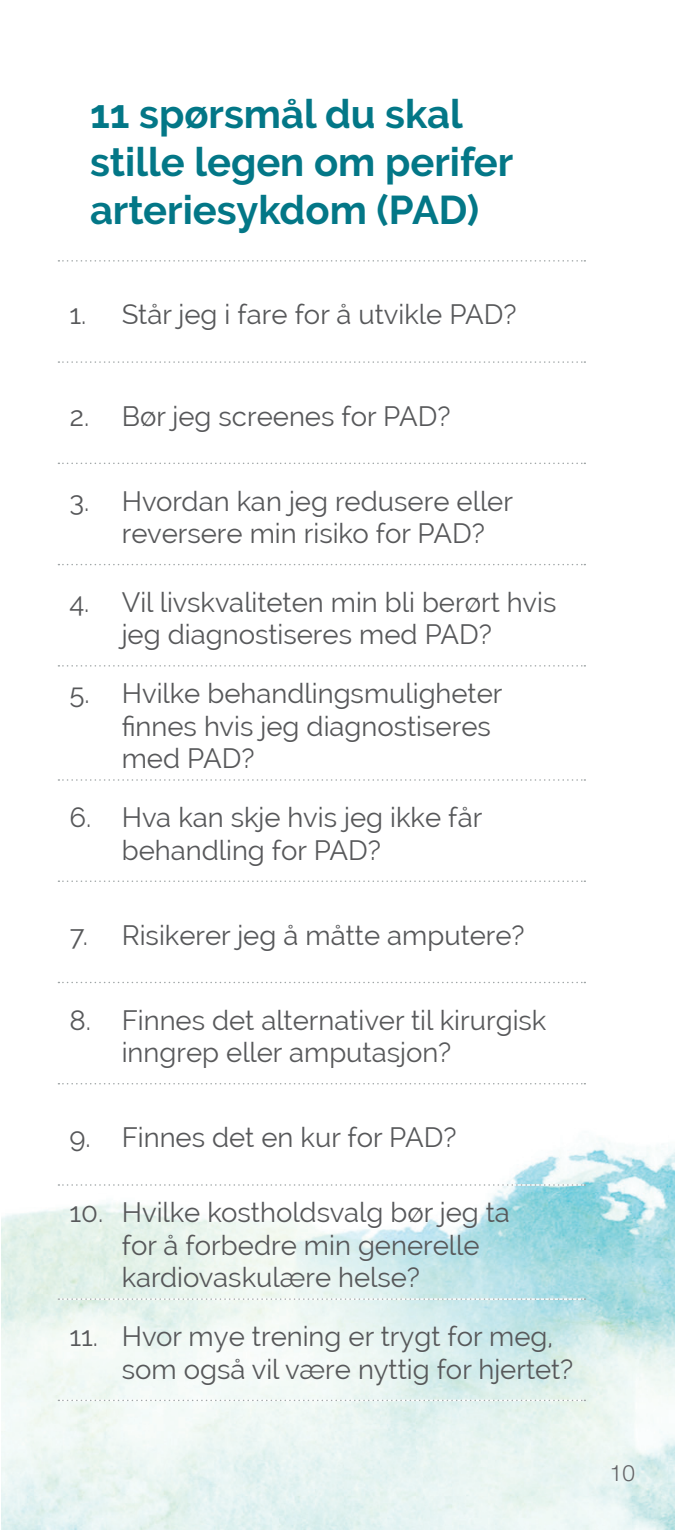
<style>
.page{position:relative;width:675px;height:1530px;background:#fff}
.page>*{position:absolute;margin:0;border:0;box-sizing:border-box;transform-origin:0 0}
.t1{font:700 40px/48px "Raleway";color:#037787}
.t2{font:27.5px/32.5px "Raleway";color:#57585a}
.t3{font:27.5px/32.5px "Raleway";color:#58595b}
.t4{font:300 22.5px "Helvetica Neue LT Pro";color:#636366}
.s1{color:#58595b}
</style>
<div class="page">
<img style="left:1px;top:1138px;width:674px;height:392px">
<svg style="left:58px;top:260px;width:527px;height:2px"></svg>
<svg style="left:58px;top:361px;width:527px;height:2px"></svg>
<svg style="left:58px;top:463px;width:527px;height:1px"></svg>
<svg style="left:58px;top:564px;width:527px;height:1px"></svg>
<svg style="left:58px;top:665px;width:527px;height:2px"></svg>
<svg style="left:58px;top:779px;width:527px;height:2px"></svg>
<svg style="left:58px;top:881px;width:527px;height:1px"></svg>
<svg style="left:58px;top:982px;width:527px;height:1px"></svg>
<svg style="left:58px;top:1083px;width:527px;height:1px"></svg>
<svg style="left:58px;top:1184px;width:527px;height:2px"></svg>
<svg style="left:58px;top:1298px;width:527px;height:2px"></svg>
<svg style="left:58px;top:1400px;width:527px;height:1px"></svg>
<p class="t1" style="left:90px;top:90px;width:425px">11 spørsmål du skal stille legen om perifer arteriesykdom (PAD)</p>
<p class="t2" style="left:69px;top:298px;width:449px">1. Står jeg i fare for å utvikle PAD?</p>
<p class="t2" style="left:69px;top:400px;width:383px">2. Bør jeg screenes for PAD?</p>
<p class="t2" style="left:122px;top:485px;width:393px;text-indent:-52px">3. Hvordan kan jeg redusere eller reversere min risiko for PAD?</p>
<p class="t2" style="left:69px;top:586px;width:489px;text-align:center">4. Vil livskvaliteten min bli berørt hvis jeg diagnostiseres med PAD?</p>
<p class="t2" style="left:122px;top:677px;width:382px;text-indent:-52px">5. Hvilke behandlingsmuligheter finnes hvis jeg diagnostiseres med PAD?</p>
<p class="t2" style="left:122px;top:801px;width:362px;text-indent:-52px">6. Hva kan skje hvis jeg ikke får behandling for PAD?</p>
<p class="t2" style="left:69px;top:919px;width:457px">7. Risikerer jeg å måtte amputere?</p>
<p class="t3" style="left:122px;top:1004px;width:426px;text-indent:-52px">8. Finnes det alternativer til kirurgisk inngrep eller amputasjon?</p>
<p class="t2" style="left:69px;top:1121px;width:389px">9. Finnes det en <span class="s1">kur</span> for PAD?</p>
<p class="t2" style="left:122px;top:1196px;width:390px;text-indent:-52px">10. Hvilke kostholdsvalg bør jeg ta for å forbedre min generelle kardiovaskulære helse?</p>
<p class="t2" style="left:122px;top:1320px;width:453px;text-indent:-52px">11. Hvor mye trening er trygt for meg, som også vil være nyttig for hjertet?</p>
<p class="t4" style="left:610px;top:1459px;width:27px">10</p>
</div>
